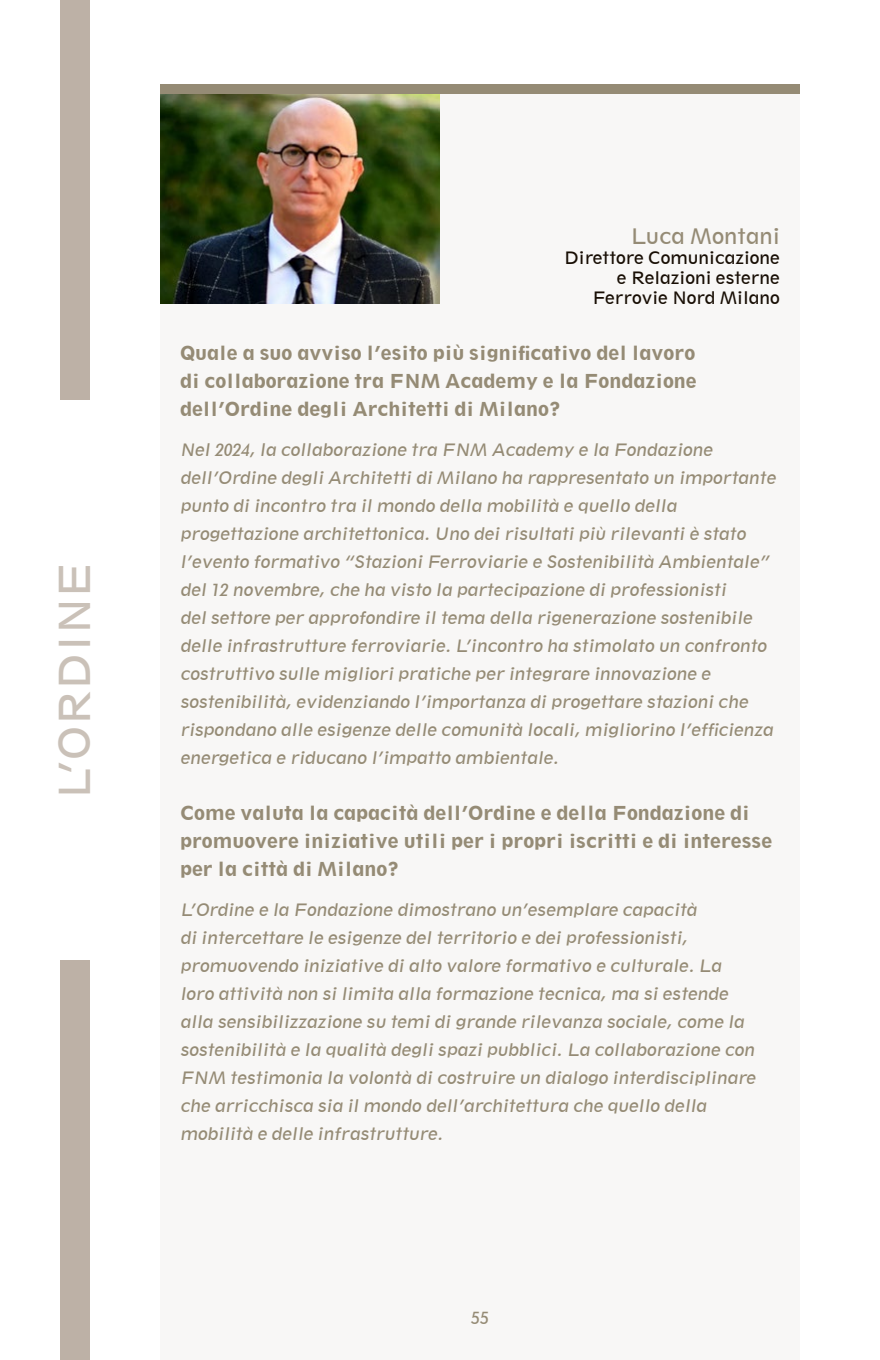
<style>
.page{position:relative;width:880px;height:1360px;background:#fff}
.page>*{position:absolute;margin:0;border:0;box-sizing:border-box;transform-origin:0 0}
.t1{font:40px "Geometric 212 BT";color:#cac1b8}
.t2{font:20px "Geometric 212 BT";color:#958b75}
.t3{font:800 18px/28px "Geometric 212 BT";color:#958b75;text-align:justify}
.t4{font:16px/28px "Geometric 212 BT";color:#958b75}
.t5{font:16px/20px "Geometric 212 BT";color:#180e04;text-align:right}
</style>
<div class="page">
<div style="left:160px;top:89px;width:640px;height:1271px;background:#f8f7f6"></div>
<div style="left:160px;top:84px;width:640px;height:10px;background:#958b75"></div>
<img style="left:160px;top:94px;width:280px;height:210px">
<div style="left:60px;top:0;width:30px;height:400px;background:#bdb1a6"></div>
<div style="left:60px;top:960px;width:30px;height:400px;background:#bdb1a6"></div>
<h1 class="t1" style="left:49px;top:799px;width:239px;rotate:-90deg">L’ORDINE</h1>
<p class="t2" style="left:631px;top:223px;width:151px">Luca Montani</p>
<p class="t5" style="left:564px;top:247px;width:217px">Direttore Comunicazione e Relazioni esterne<br>Ferrovie Nord Milano</p>
<p class="t3" style="left:180px;top:339px;width:518px">Quale a suo avviso l’esito più significativo del lavoro di collaborazione tra FNM Academy e la Fondazione dell’Ordine degli Architetti di Milano?</p>
<p class="t4" style="left:180px;top:436px;width:600px">Nel 2024, la collaborazione tra FNM Academy e la Fondazione dell’Ordine degli Architetti di Milano ha rappresentato un importante punto di incontro tra il mondo della mobilità e quello della progettazione architettonica. Uno dei risultati più rilevanti è stato l’evento formativo “Stazioni Ferroviarie e Sostenibilità Ambientale” del 12 novembre, che ha visto la partecipazione di professionisti<br>del settore per approfondire il tema della rigenerazione sostenibile delle infrastrutture ferroviarie. L’incontro ha stimolato un confronto costruttivo sulle migliori pratiche per integrare innovazione e sostenibilità, evidenziando l’importanza di progettare stazioni che rispondano alle esigenze delle comunità locali, migliorino l’efficienza energetica e riducano l’impatto ambientale.</p>
<p class="t3" style="left:180px;top:799px;width:594px;text-align:left">Come valuta la capacità dell’Ordine e della Fondazione di promuovere iniziative utili per i propri iscritti e di interesse per la città di Milano?</p>
<p class="t4" style="left:180px;top:896px;width:580px">L’Ordine e la Fondazione dimostrano un’esemplare capacità<br>di intercettare le esigenze del territorio e dei professionisti, promuovendo iniziative di alto valore formativo e culturale. La loro attività non si limita alla formazione tecnica, ma si estende alla sensibilizzazione su temi di grande rilevanza sociale, come la sostenibilità e la qualità degli spazi pubblici. La collaborazione con FNM testimonia la volontà di costruire un dialogo interdisciplinare che arricchisca sia il mondo dell’architettura che quello della mobilità e delle infrastrutture.</p>
<p class="t4" style="left:471px;top:1304px;width:19px">55</p>
</div>
